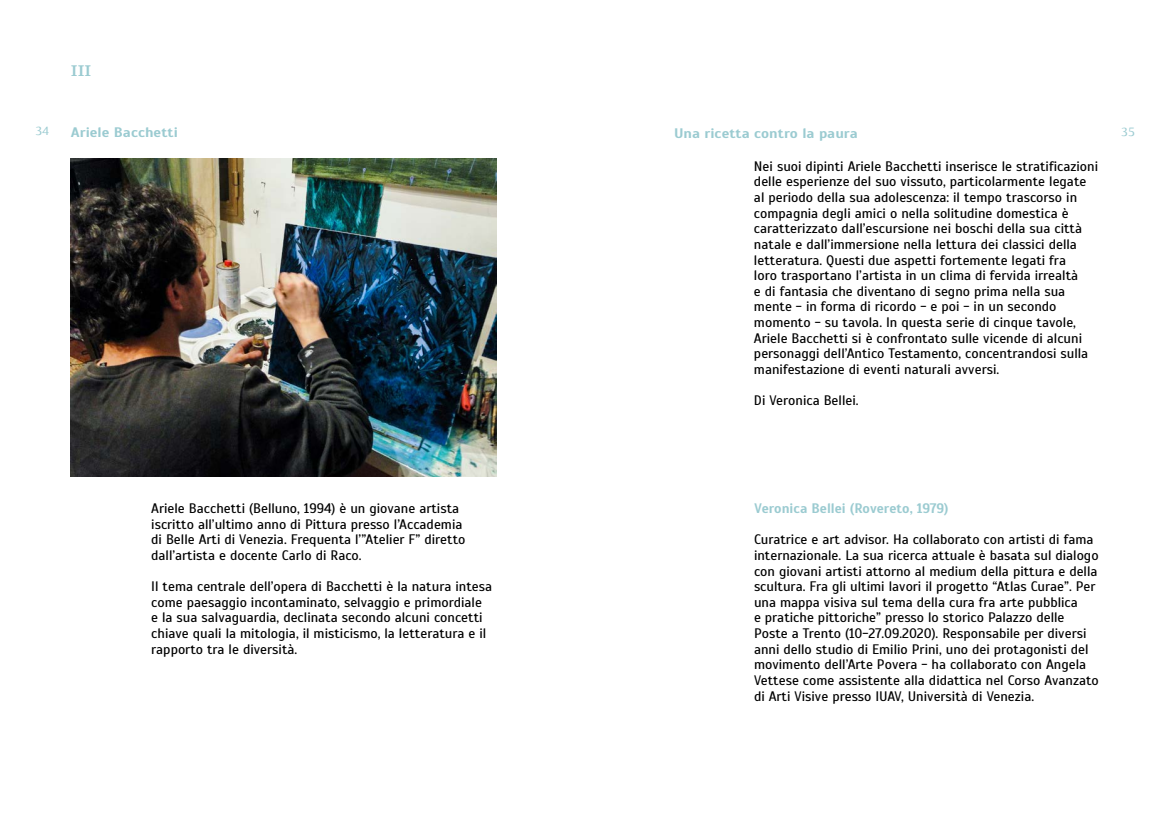
<style>
.page{position:relative;width:1170px;height:815px;background:#fff}
.page>*{position:absolute;margin:0;border:0;box-sizing:border-box;transform-origin:0 0}
.t1{font:600 17.5px "Manuale";color:#9bcbd1;scale:1.08 1}
.t2{font:13.75px/15.6px "Scada";color:#000}
.t3{font:700 13.75px "Scada";color:#9bcbd1;scale:1.08 1}
.t4{font:700 13.75px "Scada";color:#9bcbd1}
.t5{font:13.75px "Manuale";color:#9bcbd1}
</style>
<div class="page">
<img style="left:71px;top:158px;width:425px;height:319px">
<p class="t1" style="left:71px;top:59px;width:21px">III</p>
<p class="t5" style="left:35px;top:122px;width:15px">34</p>
<p class="t5" style="left:1121px;top:122px;width:15px">35</p>
<p class="t3" style="left:71px;top:124px;width:100px">Ariele Bacchetti</p>
<p class="t3" style="left:674px;top:125px;width:172px">Una ricetta contro la paura</p>
<p class="t2" style="left:151px;top:501px;width:316px">Ariele Bacchetti (Belluno, 1994) è un giovane artista iscritto all’ultimo anno di Pittura presso l’Accademia di Belle Arti di Venezia. Frequenta l’”Atelier F” diretto dall’artista e docente Carlo di Raco.</p>
<p class="t2" style="left:151px;top:579px;width:342px">Il tema centrale dell’opera di Bacchetti è la natura intesa come paesaggio incontaminato, selvaggio e primordiale e la sua salvaguardia, declinata secondo alcuni concetti chiave quali la mitologia, il misticismo, la letteratura e il rapporto tra le diversità.</p>
<p class="t2" style="left:754px;top:158px;width:345px">Nei suoi dipinti Ariele Bacchetti inserisce le stratificazioni delle esperienze del suo vissuto, particolarmente legate al periodo della sua adolescenza: il tempo trascorso in compagnia degli amici o nella solitudine domestica è caratterizzato dall’escursione nei boschi della sua città natale e dall’immersione nella lettura dei classici della letteratura. Questi due aspetti fortemente legati fra<br>loro trasportano l’artista in un clima di fervida irrealtà<br>e di fantasia che diventano di segno prima nella sua mente - in forma di ricordo - e poi - in un secondo momento - su tavola. In questa serie di cinque tavole, Ariele Bacchetti si è confrontato sulle vicende di alcuni personaggi dell’Antico Testamento, concentrandosi sulla manifestazione di eventi naturali avversi.</p>
<p class="t2" style="left:754px;top:393px;width:106px">Di Veronica Bellei.</p>
<p class="t4" style="left:754px;top:500px;width:196px">Veronica Bellei (Rovereto, 1979)</p>
<p class="t2" style="left:754px;top:532px;width:346px">Curatrice e art advisor. Ha collaborato con artisti di fama internazionale. La sua ricerca attuale è basata sul dialogo con giovani artisti attorno al medium della pittura e della scultura. Fra gli ultimi lavori il progetto “Atlas Curae”. Per una mappa visiva sul tema della cura fra arte pubblica<br>e pratiche pittoriche” presso lo storico Palazzo delle Poste a Trento (10-27.09.2020). Responsabile per diversi anni dello studio di Emilio Prini, uno dei protagonisti del movimento dell’Arte Povera - ha collaborato con Angela Vettese come assistente alla didattica nel Corso Avanzato di Arti Visive presso IUAV, Università di Venezia.</p>
</div>
